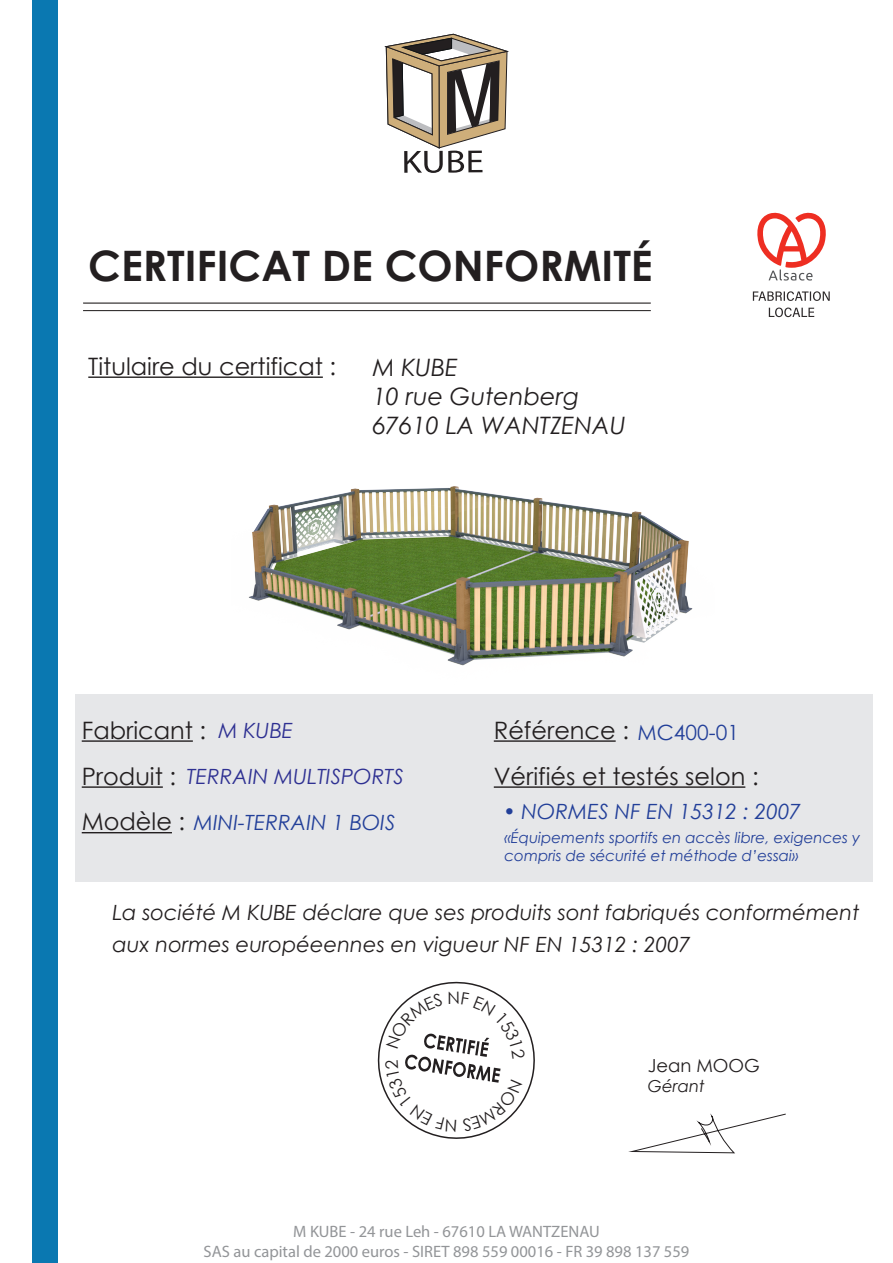
<style>
.page{position:relative;width:893px;height:1263px;background:#fff}
.page>*{position:absolute;margin:0;border:0;box-sizing:border-box;transform-origin:0 0}
.t1{font:700 42px "Century Gothic";color:#231f20}
.t2{font:24px "Century Gothic";color:#231f20}
.t3{font:italic 24px/28.8px "Century Gothic";color:#231f20}
.t4{font:italic 21px/31.5px "Century Gothic";color:#231f20}
.t5{font:italic 21px/45.9px "Century Gothic";color:#2e3092}
.t6{font:italic 21px "Century Gothic";color:#223f99}
.t7{font:18px "Century Gothic";color:#231f20}
.t8{font:17.1px "Century Gothic";color:#231f20}
.t9{font:16.5px/19.8px "Myriad Pro";color:#939598;text-align:center}
.t10{font:italic 16.5px "Century Gothic";color:#231f20}
.t11{font:italic 15px/18px "Century Gothic";color:#223f99}
.s1{font-style:italic;font-size:21px;color:#2e3092}
.s2{font-size:21px;color:#223f99}
.s3{font-style:normal;font-size:24px;color:#231f20}
.s4{color:#223f99}
</style>
<div class="page">
<div style="left:32px;top:0;width:26px;height:1263px;background:#0a78b1"></div>
<svg style="left:385px;top:34px;width:122px;height:139px"></svg>
<hr style="left:88px;top:376px;width:235px;height:2px;background:#231f20">
<hr style="left:83px;top:303px;width:568px;height:1px;background:#231f20">
<hr style="left:83px;top:310px;width:568px;height:1px;background:#231f20">
<svg style="left:757px;top:213px;width:69px;height:68px"></svg>
<svg style="left:753px;top:291px;width:77px;height:10px"></svg>
<svg style="left:769px;top:308px;width:45px;height:9px"></svg>
<div style="left:76px;top:695px;width:797px;height:187px;background:#e6e7e9"></div>
<hr style="left:82px;top:786px;width:81px;height:2px;background:#231f20">
<hr style="left:82px;top:832px;width:90px;height:1px;background:#231f20">
<hr style="left:494px;top:786px;width:251px;height:2px;background:#231f20">
<hr style="left:494px;top:740px;width:122px;height:2px;background:#231f20">
<hr style="left:82px;top:740px;width:111px;height:2px;background:#231f20">
<svg style="left:628px;top:1113px;width:158px;height:41px"></svg>
<img style="left:232px;top:376px;width:483px;height:319px">
<svg style="left:377px;top:981px;width:158px;height:158px"></svg>
<h1 class="t1" style="left:88px;top:234px;width:566px">CERTIFICAT DE CONFORMITÉ</h1>
<p class="t2" style="left:88px;top:349px;width:249px">Titulaire du certificat :</p>
<p class="t3" style="left:373px;top:353px;width:255px">M KUBE<br>10 rue Gutenberg<br>67610 LA WANTZENAU</p>
<p class="t2" style="left:82px;top:713px;width:213px">Fabricant : <span class="s1">M KUBE</span></p>
<p class="t2" style="left:494px;top:713px;width:247px">Référence : <span class="s2">MC400-01</span></p>
<p class="t5" style="left:82px;top:753px;width:324px"><span class="s3">Produit :</span> TERRAIN MULTISPORTS<br><span class="s3">Modèle :</span> <span class="s4">MINI-TERRAIN 1 BOIS</span></p>
<p class="t2" style="left:494px;top:759px;width:266px">Vérifiés et testés selon :</p>
<p class="t6" style="left:503px;top:796px;width:300px">• NORMES NF EN 15312 : 2007</p>
<p class="t11" style="left:504px;top:829px;width:357px">«Équipements sportifs en accès libre, exigences y compris de sécurité et méthode d’essai»</p>
<p class="t4" style="left:112px;top:896px;width:748px">La société M KUBE déclare que ses produits sont fabriqués conformément aux normes européeennes en vigueur NF EN 15312 : 2007</p>
<p class="t8" style="left:448px;top:986px;width:14px">N</p>
<p class="t7" style="left:648px;top:1053px;width:114px">Jean MOOG</p>
<p class="t10" style="left:648px;top:1074px;width:59px">Gérant</p>
<p class="t9" style="left:204px;top:1222px;width:487px">M KUBE - 24 rue Leh - 67610 LA WANTZENAU<br>SAS au capital de 2000 euros - SIRET 898 559 00016 - FR 39 898 137 559</p>
</div>
